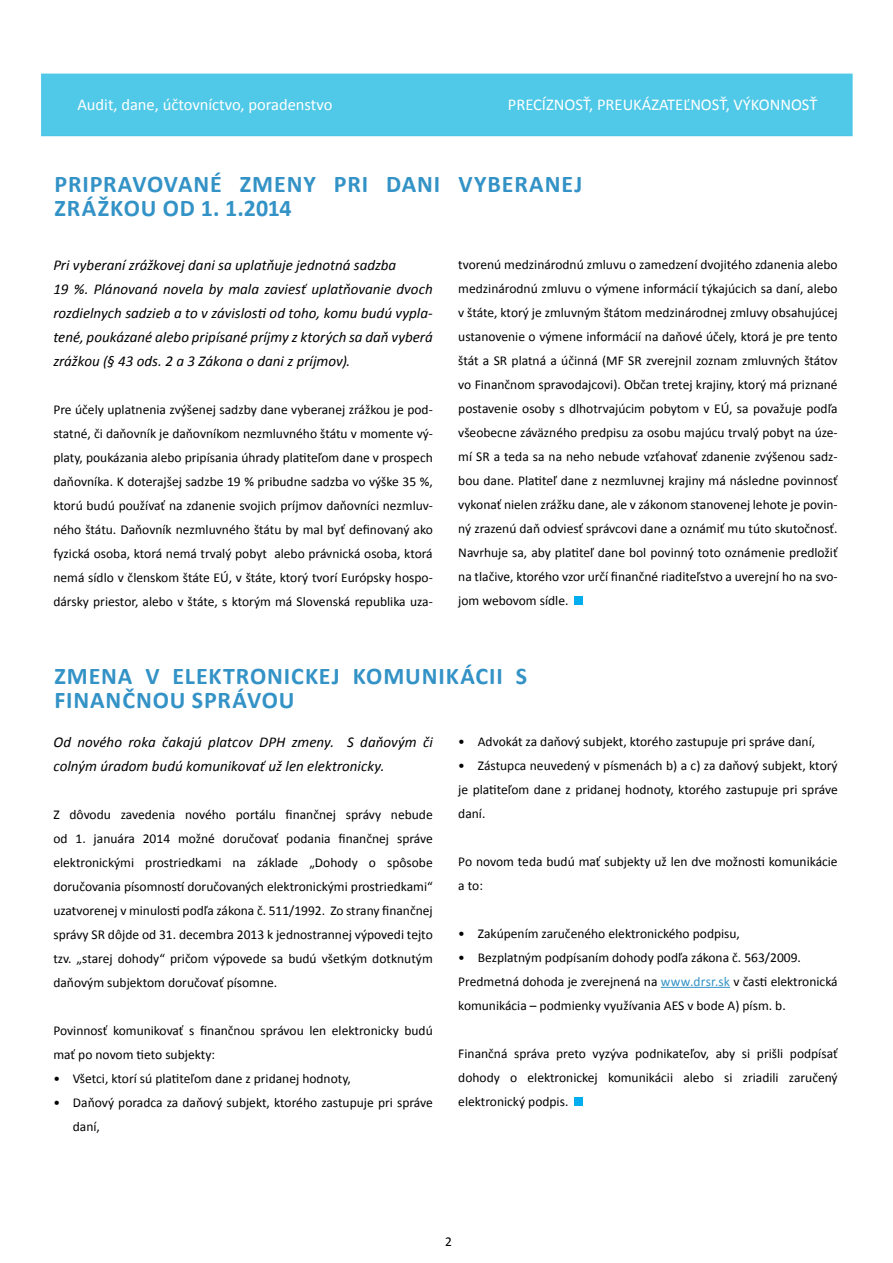
<style>
.page{position:relative;width:893px;height:1263px;background:#fff}
.page>*{position:absolute;margin:0;border:0;box-sizing:border-box;transform-origin:0 0}
.t1{font:700 24px "Calibri";letter-spacing:.035em;color:#3392c6}
.t2{font:16.5px "Calibri";color:#fff}
.t3{font:italic 15px/24px "Calibri";color:#000}
.t4{font:13.5px/24px "Calibri";color:#000;text-align:justify}
.s1{color:#3392c6}
</style>
<div class="page">
<img style="left:41px;top:73px;width:812px;height:915px">
<div style="left:575px;top:596px;width:8px;height:9px;background:#00aeef"></div>
<hr style="left:661px;top:987px;width:69px;height:1px;background:#3392c6">
<div style="left:574px;top:1097px;width:9px;height:9px;background:#00aeef"></div>
<p class="t2" style="left:77px;top:94px;width:256px">Audit, dane, účtovníctvo, poradenstvo</p>
<p class="t2" style="left:508px;top:94px;width:311px">PRECÍZNOSŤ, PREUKÁZATEĽNOSŤ, VÝKONNOSŤ</p>
<h1 class="t1" style="left:55px;top:169px;width:215px">PRIPRAVOVANÉ ZMEN</h1>
<h1 class="t1" style="left:303px;top:169px;width:280px">Y PRI DANI VYBERANEJ</h1>
<h1 class="t1" style="left:55px;top:193px;width:239px">ZRÁŽKO U OD 1. 1.2014</h1>
<p class="t3" style="left:53px;top:252px;width:381px">Pri vyberaní zrážkovej dani sa uplatňuje jednotná sadzba<br>19 %. Plánovaná novela by mala zaviesť uplatňovanie dvoch rozdielnych sadzieb a to v závislosti od toho, komu budú vypla&shy;tené, poukázané alebo pripísané príjmy z ktorých sa daň vyberá zrážkou (§ 43 ods. 2 a 3 Zákona o dani z príjmov).</p>
<p class="t4" style="left:53px;top:397px;width:381px">Pre účely uplatnenia zvýšenej sadzby dane vyberanej zrážkou je pod&shy;statné, či daňovník je daňovníkom nezmluvného štátu v momente vý&shy;platy, poukázania alebo pripísania úhrady platiteľom dane v prospech daňovníka. K doterajšej sadzbe 19 % pribudne sadzba vo výške 35 %, ktorú budú používať na zdanenie svojich príjmov daňovníci nezmluv&shy;ného štátu. Daňovník nezmluvného štátu by mal byť definovaný ako fyzická osoba, ktorá nemá trvalý pobyt alebo právnická osoba, ktorá nemá sídlo v členskom štáte EÚ, v štáte, ktorý tvorí Európsky hospo&shy;dársky priestor, alebo v štáte, s ktorým má Slovenská republika uza-</p>
<p class="t4" style="left:458px;top:252px;width:381px">tvorenú medzinárodnú zmluvu o zamedzení dvojitého zdanenia alebo medzinárodnú zmluvu o výmene informácií týkajúcich sa daní, alebo v štáte, ktorý je zmluvným štátom medzinárodnej zmluvy obsahujúcej ustanovenie o výmene informácií na daňové účely, ktorá je pre tento štát a SR platná a účinná (MF SR zverejnil zoznam zmluvných štátov vo Finančnom spravodajcovi). Občan tretej krajiny, ktorý má priznané postavenie osoby s dlhotrvajúcim pobytom v EÚ, sa považuje podľa všeobecne záväzného predpisu za osobu majúcu trvalý pobyt na úze&shy;mí SR a teda sa na neho nebude vzťahovať zdanenie zvýšenou sadz&shy;bou dane. Platiteľ dane z nezmluvnej krajiny má následne povinnosť vykonať nielen zrážku dane, ale v zákonom stanovenej lehote je povin&shy;ný zrazenú daň odviesť správcovi dane a oznámiť mu túto skutočnosť.<br>Navrhuje sa, aby platiteľ dane bol povinný toto oznámenie predložiť na tlačive, ktorého vzor určí finančné riaditeľstvo a uverejní ho na svo&shy;jom webovom sídle.</p>
<h1 class="t1" style="left:55px;top:661px;width:17px">ZMEN</h1>
<h1 class="t1" style="left:118px;top:661px;width:93px">A V ELEKTRON</h1>
<h1 class="t1" style="left:284px;top:661px;width:86px">ICKEJ KOM</h1>
<h1 class="t1" style="left:405px;top:661px;width:122px">UNIKÁCII S</h1>
<h1 class="t1" style="left:55px;top:685px;width:241px">FINANČNOU SPRÁVOU</h1>
<p class="t3" style="left:53px;top:729px;width:381px">Od nového roka čakajú platcov DPH zmeny. S daňovým či colným úradom budú komunikovať už len elektronicky.</p>
<p class="t4" style="left:53px;top:802px;width:381px">Z dôvodu zavedenia nového portálu finančnej správy nebude od 1. januára 2014 možné doručovať podania finančnej správe elektronickými prostriedkami na základe „Dohody o spôsobe doručovania písomností doručovaných elektronickými prostriedkami“ uzatvorenej v minulosti podľa zákona č. 511/1992. Zo strany finančnej správy SR dôjde od 31. decembra 2013 k jednostrannej výpovedi tejto tzv. „starej dohody“ pričom výpovede sa budú všetkým dotknutým daňovým subjektom doručovať písomne.</p>
<p class="t4" style="left:53px;top:1018px;width:381px">Povinnosť komunikovať s finančnou správou len elektronicky budú mať po novom tieto subjekty:</p>
<p class="t4" style="left:53px;top:1066px;width:299px">• Všetci, ktorí sú platiteľom dane z pridanej hodnoty,</p>
<p class="t4" style="left:73px;top:1090px;width:361px;text-indent:-19px">• Daňový poradca za daňový subjekt, ktorého zastupuje pri správe daní,</p>
<p class="t4" style="left:458px;top:729px;width:358px">• Advokát za daňový subjekt, ktorého zastupuje pri správe daní,</p>
<p class="t4" style="left:458px;top:753px;width:381px">• Zástupca neuvedený v písmenách b) a c) za daňový subjekt, ktorý je platiteľom dane z pridanej hodnoty, ktorého zastupuje pri správe daní.</p>
<p class="t4" style="left:458px;top:849px;width:381px">Po novom teda budú mať subjekty už len dve možnosti komunikácie a to:</p>
<p class="t4" style="left:458px;top:921px;width:283px">• Zakúpením zaručeného elektronického podpisu,</p>
<p class="t4" style="left:458px;top:945px;width:381px;text-align:left">• Bezplatným podpísaním dohody podľa zákona č. 563/2009.<br>Predmetná dohoda je zverejnená na <span class="s1">www.drsr.sk</span> v časti elektronická komunikácia – podmienky využívania AES v bode A) písm. b.</p>
<p class="t4" style="left:458px;top:1041px;width:381px">Finančná správa preto vyzýva podnikateľov, aby si prišli podpísať dohody o elektronickej komunikácii alebo si zriadili zaručený elektronický podpis.</p>
<p class="t4" style="left:445px;top:1228px;width:8px">2</p>
</div>
